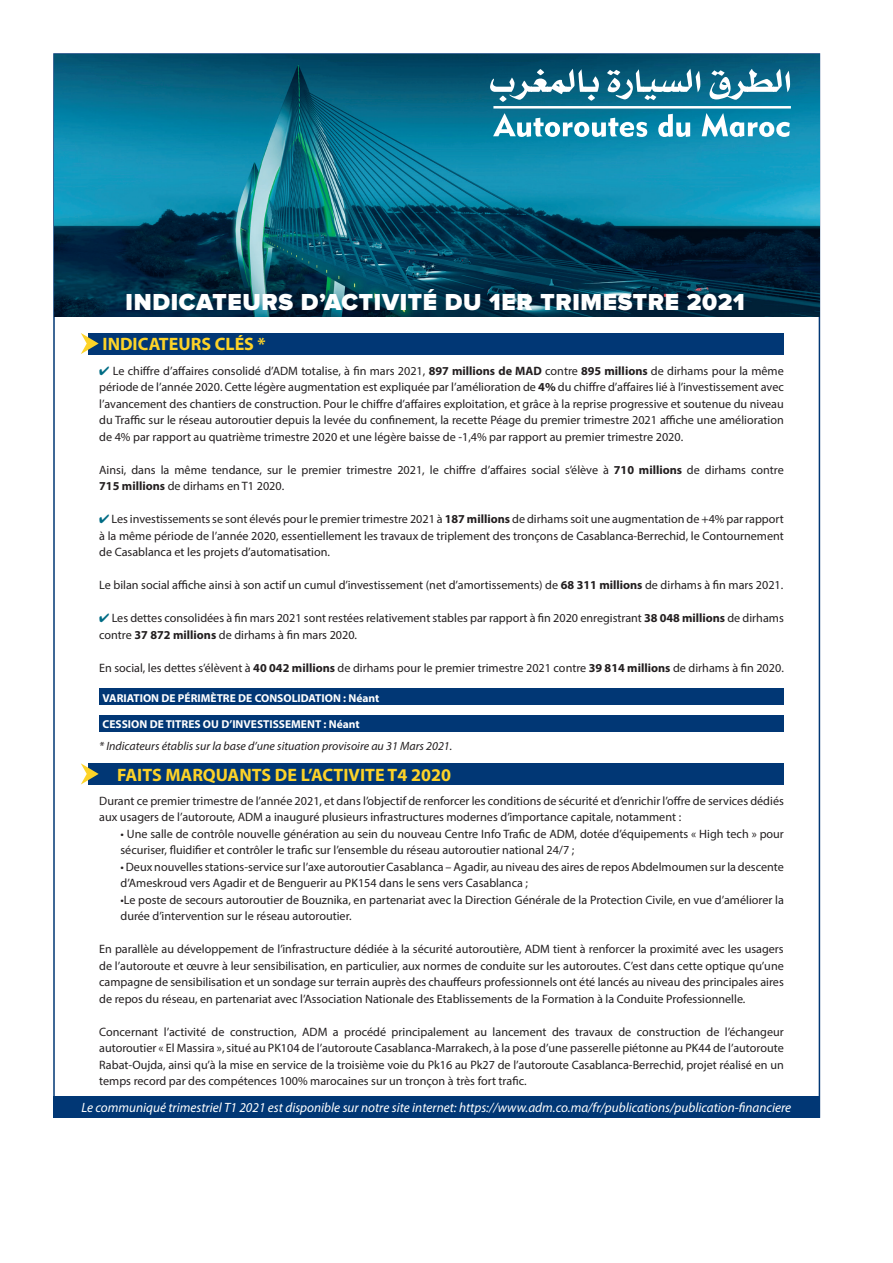
<style>
.page{position:relative;width:893px;height:1263px;background:#fff}
.page>*{position:absolute;margin:0;border:0;box-sizing:border-box;transform-origin:0 0}
.t1{font:900 24px "Proxima Nova";letter-spacing:.03em;color:#fff}
.t2{font:700 18px "Myriad Pro";color:#fdd328}
.t3{font:italic 13.5px "Myriad Pro";color:#fff}
.t4{font:12.15px/16.5px "Myriad Pro";color:#231f20}
.t5{font:italic 12px "Myriad Pro";color:#231f20}
.t6{font:700 11.55px "Myriad Pro";color:#fff}
.s1{color:#006c85}
.s2{font-weight:700}
</style>
<div class="page">
<img style="left:54px;top:54px;width:766px;height:263px">
<div style="left:88px;top:333px;width:695px;height:21px;background:#013775"></div>
<svg style="left:81px;top:333px;width:18px;height:21px"></svg>
<div style="left:88px;top:763px;width:696px;height:21px;background:#013775"></div>
<svg style="left:81px;top:763px;width:18px;height:21px"></svg>
<div style="left:99px;top:688px;width:684px;height:17px;background:#013775"></div>
<div style="left:99px;top:715px;width:684px;height:16px;background:#013775"></div>
<div style="left:53px;top:1097px;width:766px;height:21px;background:#013775"></div>
<svg style="left:493px;top:113px;width:154px;height:24px"></svg>
<svg style="left:658px;top:114px;width:32px;height:23px"></svg>
<svg style="left:702px;top:113px;width:88px;height:24px"></svg>
<svg style="left:709px;top:69px;width:81px;height:31px"></svg>
<svg style="left:607px;top:69px;width:93px;height:31px"></svg>
<svg style="left:490px;top:69px;width:109px;height:33px"></svg>
<hr style="left:493px;top:106px;width:298px;height:3px;background:#fff">
<p class="t1" style="left:126px;top:291px;width:621px">INDICATEURS D’ACTIVITÉ DU 1ER TRIMESTRE 2021</p>
<p class="t2" style="left:103px;top:332px;width:165px">INDICATEURS CLÉS *</p>
<p class="t4" style="left:99px;top:362px;width:686px;text-align:justify"><span class="s1">✔</span> Le chiffre d’affaires consolidé d’ADM totalise, à fin mars 2021, <span class="s2">897 millions de MAD</span> contre <span class="s2">895 millions</span> de dirhams pour la même période de l’année 2020. Cette légère augmentation est expliquée par l’amélioration de <span class="s2">4%</span> du chiffre d’affaires lié à l’investissement avec l’avancement des chantiers de construction. Pour le chiffre d’affaires exploitation, et grâce à la reprise progressive et soutenue du niveau du Traffic sur le réseau autoroutier depuis la levée du confinement, la recette Péage du premier trimestre 2021 affiche une amélioration de 4% par rapport au quatrième trimestre 2020 et une légère baisse de -1,4% par rapport au premier trimestre 2020.</p>
<p class="t4" style="left:99px;top:461px;width:686px">Ainsi, dans la même tendance, sur le premier trimestre 2021, le chiffre d’affaires social s’élève à <span class="s2">710 millions</span> de dirhams contre<br><span class="s2">715 millions</span> de dirhams en T1 2020.</p>
<p class="t4" style="left:99px;top:511px;width:686px;text-align:justify"><span class="s1">✔</span> Les investissements se sont élevés pour le premier trimestre 2021 à <span class="s2">187 millions</span> de dirhams soit une augmentation de +4% par rapport à la même période de l’année 2020, essentiellement les travaux de triplement des tronçons de Casablanca-Berrechid, le Contournement de Casablanca et les projets d’automatisation.</p>
<p class="t4" style="left:99px;top:577px;width:686px">Le bilan social affiche ainsi à son actif un cumul d’investissement (net d’amortissements) de <span class="s2">68 311 millions</span> de dirhams à fin mars 2021.</p>
<p class="t4" style="left:99px;top:610px;width:686px"><span class="s1">✔</span> Les dettes consolidées à fin mars 2021 sont restées relativement stables par rapport à fin 2020 enregistrant <span class="s2">38 048 millions</span> de dirhams contre <span class="s2">37 872 millions</span> de dirhams à fin mars 2020.</p>
<p class="t4" style="left:99px;top:659px;width:686px">En social, les dettes s’élèvent à <span class="s2">40 042 millions</span> de dirhams pour le premier trimestre 2021 contre <span class="s2">39 814 millions</span> de dirhams à fin 2020.</p>
<p class="t6" style="left:103px;top:690px;width:278px">VARIATION DE PÉRIMÈTRE DE CONSOLIDATION : Néant</p>
<p class="t6" style="left:103px;top:717px;width:259px">CESSION DE TITRES OU D’INVESTISSEMENT : Néant</p>
<p class="t5" style="left:99px;top:739px;width:355px">* Indicateurs établis sur la base d’une situation provisoire au 31 Mars 2021.</p>
<p class="t2" style="left:117px;top:763px;width:335px">FAITS MARQUANTS DE L’ACTIVITE T4 2020</p>
<p class="t4" style="left:99px;top:792px;width:686px">Durant ce premier trimestre de l’année 2021, et dans l’objectif de renforcer les conditions de sécurité et d’enrichir l’offre de services dédiés aux usagers de l’autoroute, ADM a inauguré plusieurs infrastructures modernes d’importance capitale, notamment :</p>
<p class="t4" style="left:120px;top:825px;width:665px">• Une salle de contrôle nouvelle génération au sein du nouveau Centre Info Trafic de ADM, dotée d’équipements « High tech » pour sécuriser, fluidifier et contrôler le trafic sur l’ensemble du réseau autoroutier national 24/7 ;</p>
<p class="t4" style="left:120px;top:858px;width:665px">• Deux nouvelles stations-service sur l’axe autoroutier Casablanca – Agadir, au niveau des aires de repos Abdelmoumen sur la descente d’Ameskroud vers Agadir et de Benguerir au PK154 dans le sens vers Casablanca ;</p>
<p class="t4" style="left:120px;top:891px;width:665px">•Le poste de secours autoroutier de Bouznika, en partenariat avec la Direction Générale de la Protection Civile, en vue d’améliorer la durée d’intervention sur le réseau autoroutier.</p>
<p class="t4" style="left:99px;top:941px;width:686px;text-align:justify">En parallèle au développement de l’infrastructure dédiée à la sécurité autoroutière, ADM tient à renforcer la proximité avec les usagers de l’autoroute et œuvre à leur sensibilisation, en particulier, aux normes de conduite sur les autoroutes. C’est dans cette optique qu’une campagne de sensibilisation et un sondage sur terrain auprès des chauffeurs professionnels ont été lancés au niveau des principales aires de repos du réseau, en partenariat avec l’Association Nationale des Etablissements de la Formation à la Conduite Professionnelle.</p>
<p class="t4" style="left:99px;top:1023px;width:686px;text-align:justify">Concernant l’activité de construction, ADM a procédé principalement au lancement des travaux de construction de l’échangeur autoroutier « El Massira », situé au PK104 de l’autoroute Casablanca-Marrakech, à la pose d’une passerelle piétonne au PK44 de l’autoroute Rabat-Oujda, ainsi qu’à la mise en service de la troisième voie du Pk16 au Pk27 de l’autoroute Casablanca-Berrechid, projet réalisé en un temps record par des compétences 100% marocaines sur un tronçon à très fort trafic.</p>
<p class="t3" style="left:82px;top:1099px;width:711px">Le communiqué trimestriel T1 2021 est disponible sur notre site internet: https://www.adm.co.ma/fr/publications/publication-financiere</p>
</div>
